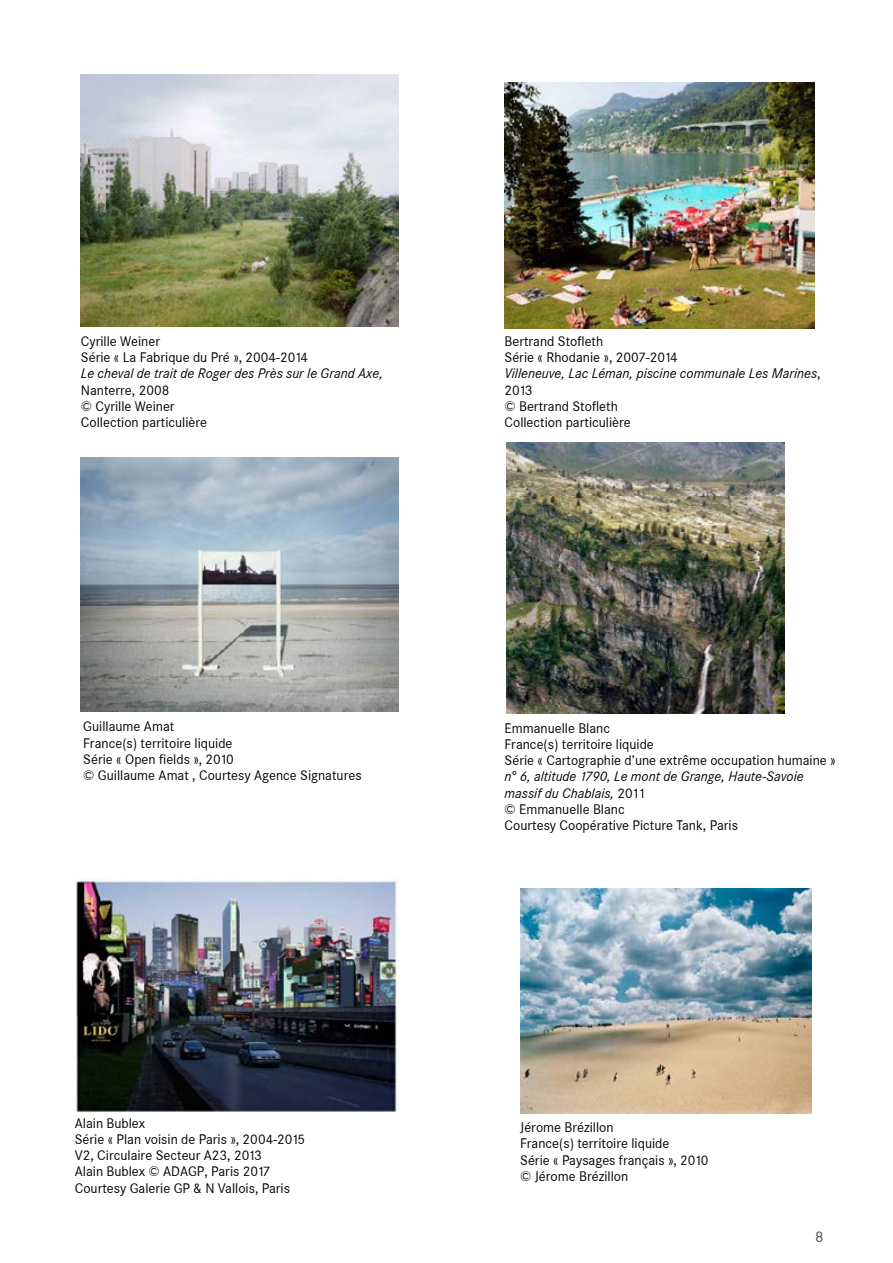
<style>
.page{position:relative;width:893px;height:1263px;background:#fff}
.page>*{position:absolute;margin:0;border:0;box-sizing:border-box;transform-origin:0 0}
.t1{font:15px "Corporate SBQ";color:#4d4d4f}
.t2{font:13.5px/16.2px "Corporate SBQ";color:#000}
.t3{font:italic 13.5px/16.2px "Corporate SBQ";color:#000}
.s1{font-style:italic}
.s2{font-style:normal}
</style>
<div class="page">
<img style="left:81px;top:74px;width:318px;height:252px">
<img style="left:504px;top:82px;width:311px;height:246px">
<img style="left:81px;top:457px;width:317px;height:254px">
<img style="left:506px;top:442px;width:278px;height:272px">
<img style="left:75px;top:878px;width:323px;height:234px">
<img style="left:520px;top:889px;width:291px;height:224px">
<p class="t2" style="left:81px;top:333px;width:229px">Cyrille Weiner<br>Série « La Fabrique du Pré », 2004-2014</p>
<p class="t3" style="left:81px;top:366px;width:303px">Le cheval de trait de Roger des Près sur le Grand Axe,</p>
<p class="t2" style="left:81px;top:382px;width:128px">Nanterre, 2008<br>© Cyrille Weiner<br>Collection particulière</p>
<p class="t2" style="left:83px;top:719px;width:280px">Guillaume Amat<br>France(s) territoire liquide<br>Série « Open fields », 2010<br>© Guillaume Amat , Courtesy Agence Signatures</p>
<p class="t2" style="left:504px;top:333px;width:318px">Bertrand Stofleth<br>Série « Rhodanie », 2007-2014<br><span class="s1">Villeneuve, Lac Léman, piscine communale Les Marines</span>,<br>2013<br>© Bertrand Stofleth<br>Collection particulière</p>
<p class="t2" style="left:505px;top:720px;width:333px">Emmanuelle Blanc<br>France(s) territoire liquide<br>Série « Cartographie d’une extrême occupation humaine »</p>
<p class="t3" style="left:505px;top:768px;width:301px">n° 6, altitude 1790, Le mont de Grange, Haute-Savoie massif du Chablais, <span class="s2">2011<br>© Emmanuelle Blanc<br>Courtesy Coopérative Picture Tank, Paris</span></p>
<p class="t2" style="left:75px;top:1115px;width:232px">Alain Bublex<br>Série « Plan voisin de Paris », 2004-2015<br>V2, Circulaire Secteur A23, 2013<br>Alain Bublex © ADAGP, Paris 2017<br>Courtesy Galerie GP &amp; N Vallois, Paris</p>
<p class="t2" style="left:520px;top:1119px;width:190px">Jérome Brézillon<br>France(s) territoire liquide<br>Série « Paysages français », 2010 © Jérome Brézillon</p>
<p class="t1" style="left:815px;top:1227px;width:10px">8</p>
</div>
